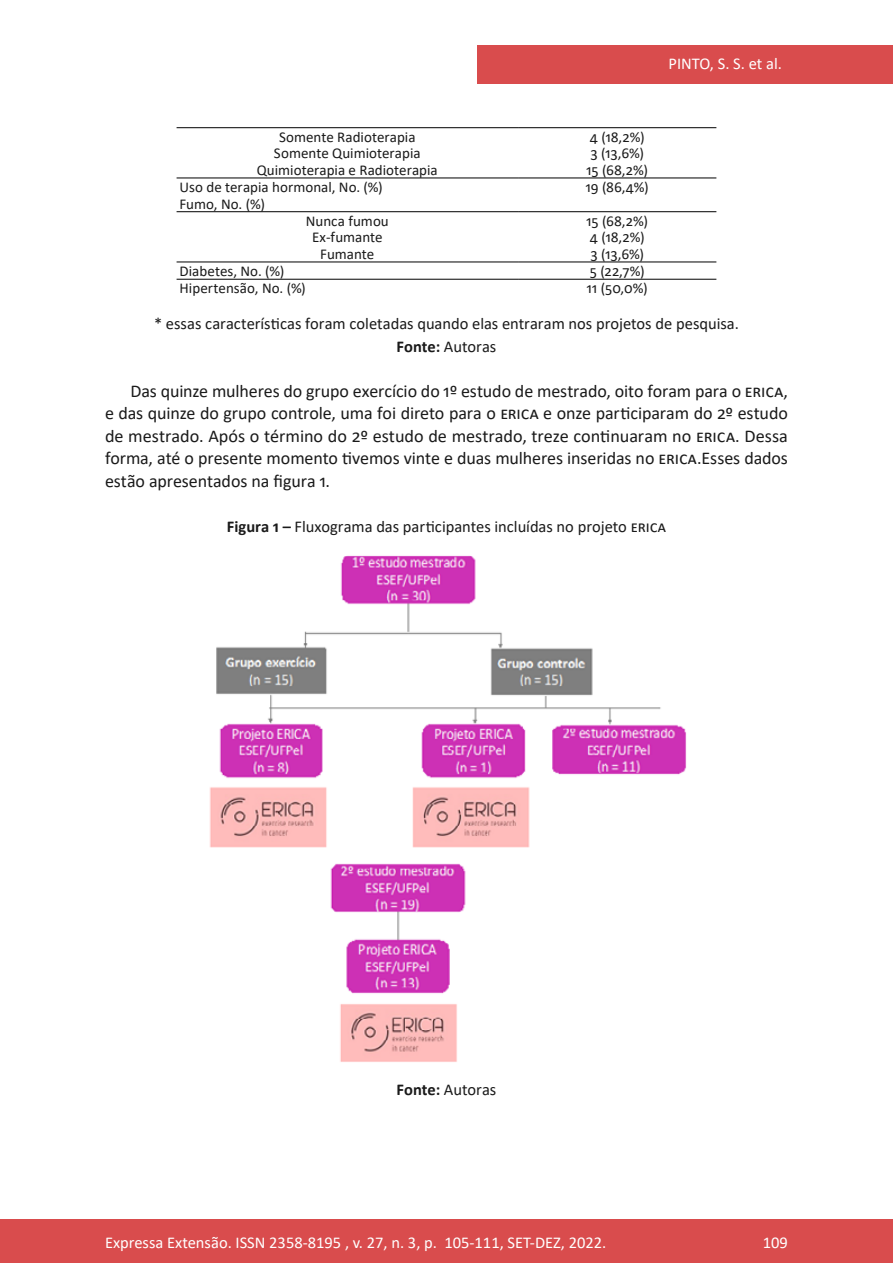
<style>
.page{position:relative;width:893px;height:1263px;background:#fff}
.page>*{position:absolute;margin:0;border:0;box-sizing:border-box;transform-origin:0 0}
.t1{font:18px/22.5px "Calibri";letter-spacing:-.005em;color:#1a1a1a;text-align:justify}
.t2{font:16.5px/22.5px "Calibri";letter-spacing:-.005em;color:#1a1a1a;text-align:center}
.t3{font:16.5px "Calibri";color:#fff}
.t4{font:15px/16.5px "Calibri";color:#1a1a1a}
.s1{font-weight:700}
</style>
<div class="page">
<div style="left:477px;top:45px;width:416px;height:39px;background:#d94c4d"></div>
<div style="left:0;top:1219px;width:893px;height:44px;background:#d94c4d"></div>
<hr style="left:177px;top:127px;width:341px;height:1px;background:#000">
<hr style="left:518px;top:127px;width:198px;height:1px;background:#000">
<hr style="left:177px;top:178px;width:341px;height:1px;background:#000">
<hr style="left:518px;top:178px;width:198px;height:1px;background:#000">
<hr style="left:177px;top:211px;width:341px;height:1px;background:#000">
<hr style="left:518px;top:211px;width:198px;height:1px;background:#000">
<hr style="left:177px;top:262px;width:341px;height:1px;background:#000">
<hr style="left:518px;top:262px;width:198px;height:1px;background:#000">
<hr style="left:177px;top:279px;width:341px;height:1px;background:#000">
<hr style="left:518px;top:279px;width:198px;height:1px;background:#000">
<img style="left:209px;top:555px;width:478px;height:507px">
<p class="t3" style="left:668px;top:52px;width:115px">PINTO, S. S. et al.</p>
<p class="t4" style="left:257px;top:128px;width:182px;text-align:center">Somente Radioterapia<br>Somente Quimioterapia<br>Quimioterapia e Radioterapia</p>
<p class="t4" style="left:586px;top:128px;width:63px">4 (18,2%)<br>3 (13,6%)<br>15 (68,2%)</p>
<p class="t4" style="left:180px;top:179px;width:205px">Uso de terapia hormonal, No. (%)<br>Fumo, No. (%)</p>
<p class="t4" style="left:586px;top:179px;width:64px">19 (86,4%)</p>
<p class="t4" style="left:306px;top:212px;width:85px;text-align:center">Nunca fumou<br>Ex-fumante<br>Fumante</p>
<p class="t4" style="left:586px;top:212px;width:63px">15 (68,2%)<br>4 (18,2%)<br>3 (13,6%)</p>
<p class="t4" style="left:180px;top:263px;width:106px">Diabetes, No. (%)</p>
<p class="t4" style="left:590px;top:263px;width:56px">5 (22,7%)</p>
<p class="t4" style="left:180px;top:280px;width:128px">Hipertensão, No. (%)</p>
<p class="t4" style="left:587px;top:280px;width:62px">11 (50,0%)</p>
<p class="t2" style="left:154px;top:312px;width:586px">* essas características foram coletadas quando elas entraram nos projetos de pesquisa.<br><span class="s1">Fonte:</span> Autoras</p>
<p class="t1" style="left:105px;top:379px;width:684px;text-indent:26px">Das quinze mulheres do grupo exercício do 1º estudo de mestrado, oito foram para o ERICA, e das quinze do grupo controle, uma foi direto para o ERICA e onze participaram do 2º estudo de mestrado. Após o término do 2º estudo de mestrado, treze continuaram no ERICA. Dessa forma, até o presente momento tivemos vinte e duas mulheres inseridas no ERICA.Esses dados estão apresentados na figura 1.</p>
<p class="t2" style="left:227px;top:515px;width:441px"><span class="s1">Figura 1 –</span> Fluxograma das participantes incluídas no projeto ERICA</p>
<p class="t2" style="left:397px;top:1077px;width:101px"><span class="s1">Fonte:</span> Autoras</p>
<p class="t3" style="left:105px;top:1230px;width:503px">Expressa Extensão. ISSN 2358-8195 , v. 27, n. 3, p. 105-111, SET-DEZ, 2022.</p>
<p class="t3" style="left:763px;top:1230px;width:27px">109</p>
</div>
